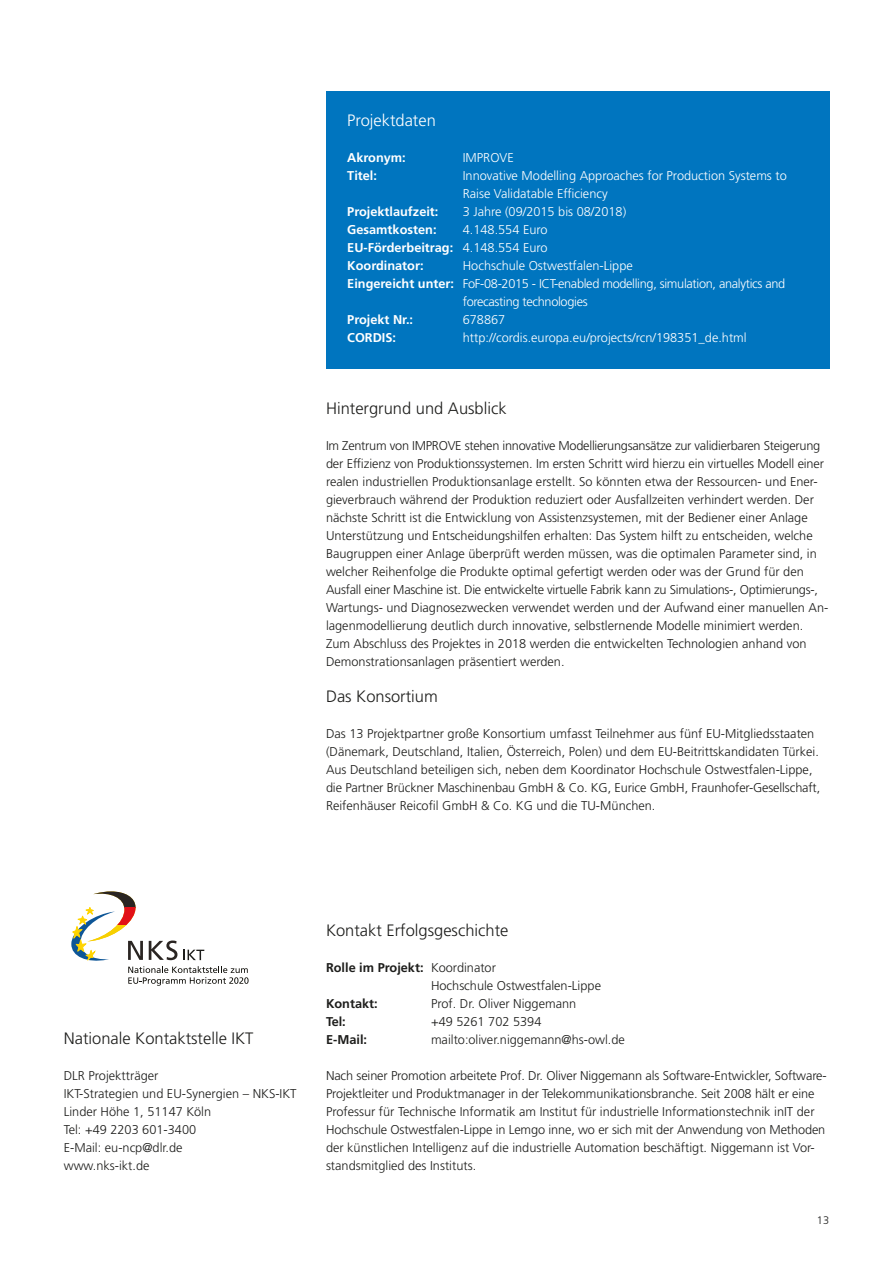
<style>
.page{position:relative;width:893px;height:1263px;background:#fff}
.page>*{position:absolute;margin:0;border:0;box-sizing:border-box;transform-origin:0 0}
.t1{font:300 16.5px "Frutiger LT Std";color:#1d1d1b}
.t2{font:300 16.5px "Frutiger LT Std";color:#fff}
.t3{font:300 12.75px/18px "Frutiger LT Std";color:#1d1d1b}
.t4{font:300 12.75px/18px "Frutiger LT Std";color:#fff}
.t5{font:700 12.75px/18px "Frutiger LT Std";color:#fff;text-align:justify}
.t6{font:300 12.75px "Frutiger LT Std";letter-spacing:-.025em;color:#fff}
.t7{font:700 12.75px "Frutiger LT Std";color:#1d1d1b}
.t8{font:300 10.95px "Frutiger LT Std";color:#1d1d1b}
.s1{font-weight:300}
.s2{font-weight:700}
</style>
<div class="page">
<div style="left:326px;top:91px;width:503px;height:278px;background:#0075bf"></div>
<svg style="left:71px;top:891px;width:178px;height:95px"></svg>
<p class="t2" style="left:347px;top:111px;width:90px">Projektdaten</p>
<p class="t5" style="left:347px;top:149px;width:60px">Akronym:</p>
<p class="t4" style="left:463px;top:149px;width:52px">IMPROVE</p>
<p class="t5" style="left:347px;top:167px;width:31px">Titel:</p>
<p class="t4" style="left:463px;top:167px;width:326px">Innovative Modelling Approaches for Production Systems to<br>Raise Validatable Efficiency</p>
<p class="t5" style="left:347px;top:203px;width:93px">Projektlaufzeit:</p>
<p class="t4" style="left:463px;top:203px;width:165px">3 Jahre (09/2015 bis 08/2018)</p>
<p class="t5" style="left:347px;top:221px;width:91px">Gesamtkosten:</p>
<p class="t5" style="left:347px;top:221px;width:202px;text-indent:116px"><span class="s1">4.148.554 Euro </span>EU-Förderbeitrag: <span class="s1">4.148.554 Euro </span>Koordinator:</p>
<p class="t4" style="left:463px;top:257px;width:172px">Hochschule Ostwestfalen-Lippe</p>
<p class="t6" style="left:347px;top:276px;width:440px"><span class="s2">Eingereicht unter:</span> FoF-08-2015 - ICT-enabled modelling, simulation, analytics and</p>
<p class="t6" style="left:463px;top:294px;width:126px">forecasting technologies</p>
<p class="t5" style="left:347px;top:311px;width:67px">Projekt Nr.:</p>
<p class="t4" style="left:463px;top:311px;width:44px">678867</p>
<p class="t5" style="left:347px;top:329px;width:50px">CORDIS:</p>
<p class="t4" style="left:463px;top:329px;width:285px">http://cordis.europa.eu/projects/rcn/198351_de.html</p>
<p class="t1" style="left:326px;top:399px;width:182px">Hintergrund und Ausblick</p>
<p class="t3" style="left:326px;top:437px;width:504px">Im Zentrum von IMPROVE stehen innovative Modellierungsansätze zur validierbaren Steigerung der Effizienz von Produktionssystemen. Im ersten Schritt wird hierzu ein virtuelles Modell einer realen industriellen Produktionsanlage erstellt. So könnten etwa der Ressourcen- und Ener&shy;gieverbrauch während der Produktion reduziert oder Ausfallzeiten verhindert werden. Der nächste Schritt ist die Entwicklung von Assistenzsystemen, mit der Bediener einer Anlage Unterstützung und Entscheidungshilfen erhalten: Das System hilft zu entscheiden, welche Baugruppen einer Anlage überprüft werden müssen, was die optimalen Parameter sind, in welcher Reihenfolge die Produkte optimal gefertigt werden oder was der Grund für den Ausfall einer Maschine ist. Die entwickelte virtuelle Fabrik kann zu Simulations-, Optimierungs-, Wartungs- und Diagnosezwecken verwendet werden und der Aufwand einer manuellen An&shy;lagenmodellierung deutlich durch innovative, selbstlernende Modelle minimiert werden.<br>Zum Abschluss des Projektes in 2018 werden die entwickelten Technologien anhand von Demonstrationsanlagen präsentiert werden.</p>
<p class="t1" style="left:326px;top:687px;width:113px">Das Konsortium</p>
<p class="t3" style="left:326px;top:725px;width:496px">Das 13 Projektpartner große Konsortium umfasst Teilnehmer aus fünf EU-Mitgliedsstaaten (Dänemark, Deutschland, Italien, Österreich, Polen) und dem EU-Beitrittskandidaten Türkei.<br>Aus Deutschland beteiligen sich, neben dem Koordinator Hochschule Ostwestfalen-Lippe, die Partner Brückner Maschinenbau GmbH &amp; Co. KG, Eurice GmbH, Fraunhofer-Gesellschaft, Reifenhäuser Reicofil GmbH &amp; Co. KG und die TU-München.</p>
<p class="t1" style="left:64px;top:1029px;width:191px">Nationale Kontaktstelle IKT</p>
<p class="t3" style="left:64px;top:1067px;width:234px">DLR Projektträger<br>IKT-Strategien und EU-Synergien – NKS-IKT<br>Linder Höhe 1, 51147 Köln<br>Tel: +49 2203 601-3400<br>E-Mail: eu-ncp@dlr.de<br>www.nks-ikt.de</p>
<p class="t1" style="left:326px;top:921px;width:184px">Kontakt Erfolgsgeschichte</p>
<p class="t3" style="left:431px;top:959px;width:172px;text-indent:-105px"><span class="s2">Rolle im Projekt:</span> Koordinator<br>Hochschule Ostwestfalen-Lippe</p>
<p class="t7" style="left:326px;top:996px;width:53px">Kontakt:</p>
<p class="t3" style="left:431px;top:995px;width:147px">Prof. Dr. Oliver Niggemann</p>
<p class="t7" style="left:326px;top:1014px;width:21px">Tel:</p>
<p class="t3" style="left:431px;top:1013px;width:112px">+49 5261 702 5394</p>
<p class="t7" style="left:326px;top:1032px;width:43px">E-Mail:</p>
<p class="t3" style="left:431px;top:1031px;width:195px">mailto:oliver.niggemann@hs-owl.de</p>
<p class="t3" style="left:326px;top:1067px;width:502px">Nach seiner Promotion arbeitete Prof. Dr. Oliver Niggemann als Software-Entwickler, Software-Projektleiter und Produktmanager in der Telekommunikationsbranche. Seit 2008 hält er eine Professur fü r Technische Informatik am Institut fü r industrielle Informationstechnik inIT der Hochschule Ostwestfalen-Lippe in Lemgo inne, wo er sich mit der Anwendung von Methoden der kü nstlichen Intelligenz auf die industrielle Automation beschäftigt. Niggemann ist Vor&shy;standsmitglied des Instituts.</p>
<p class="t8" style="left:817px;top:1214px;width:14px">13</p>
</div>
